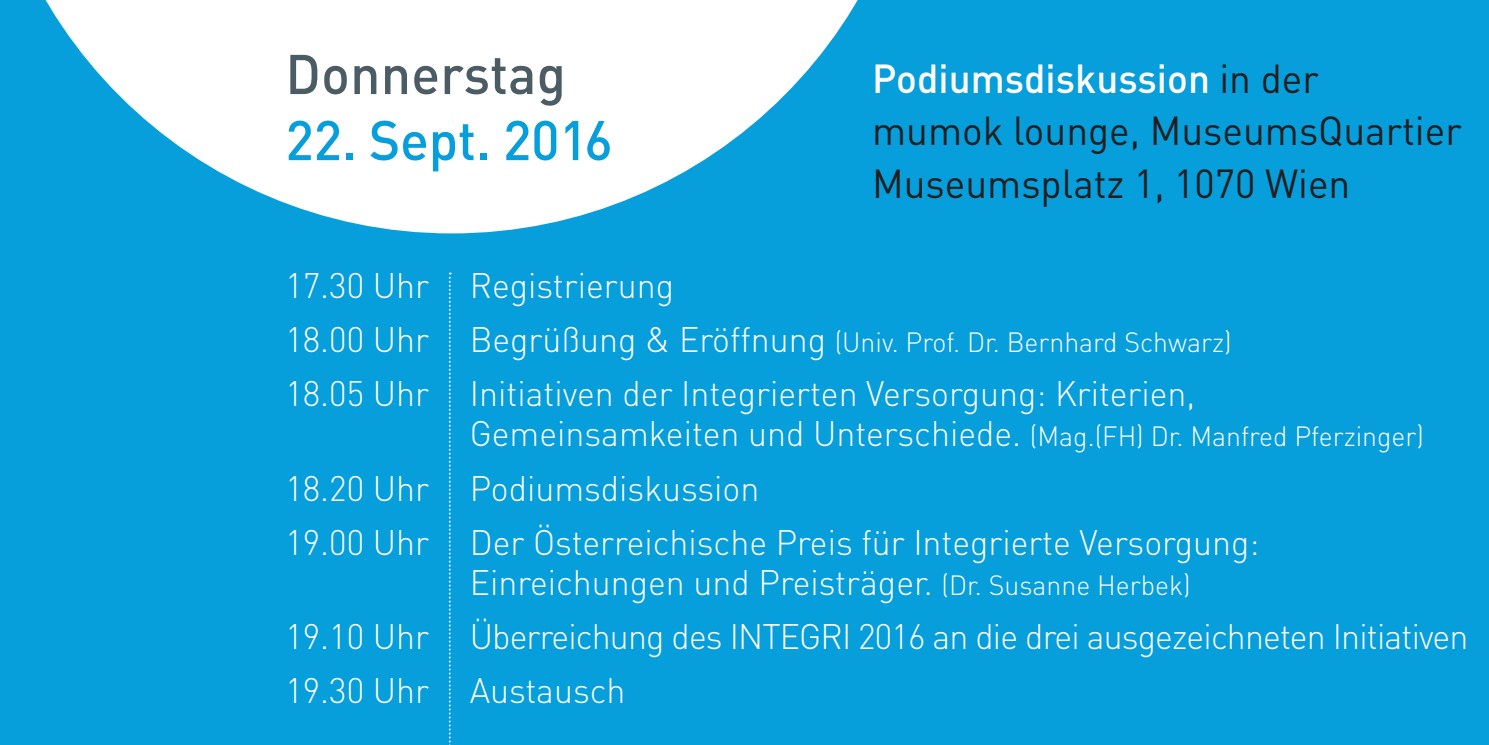
<style>
.page{position:relative;width:1489px;height:745px;background:#fff}
.page>*{position:absolute;margin:0;border:0;box-sizing:border-box;transform-origin:0 0}
.t1{font:500 55px "DIN";letter-spacing:-.005em;color:#069edb}
.t2{font:500 55px "DIN";letter-spacing:.005em;color:#4c5c65}
.t3{font:40px/52.5px "DIN";color:#231f20}
.t4{font:300 35px/40px "DIN";color:#fff}
.t5{font:300 35px/54.2px "DIN";letter-spacing:-.025em;color:#fff}
.t6{font:300 27.5px "DIN";color:#fff}
.s1{font-weight:500;color:#fff}
.s2{font-size:35px}
.s3{font-size:27.5px}
</style>
<div class="page">
<div style="left:0;top:0;width:1488px;height:744px;background:#069edb"></div>
<svg style="left:449px;top:272px;width:2px;height:473px"></svg>
<svg style="left:45px;top:0;width:813px;height:233px;fill:#fff"></svg>
<h1 class="t2" style="left:285px;top:39px;width:282px">Donnerstag</h1>
<h1 class="t1" style="left:285px;top:105px;width:329px">22. Sept. 2016</h1>
<p class="t3" style="left:872px;top:51px;width:591px"><span class="s1">Podiumsdiskussion</span> in der<br>mumok lounge, MuseumsQuartier<br>Museumsplatz 1, 1070 Wien</p>
<p class="t4" style="left:285px;top:265px;width:390px">17.30 Uhr Registrierung</p>
<p class="t6" style="left:285px;top:325px;width:947px"><span class="s2">18.00 Uhr Begrüßung &amp; Eröffnung</span> (Univ. Prof. Dr. Bernhard Schwarz)</p>
<p class="t4" style="left:469px;top:373px;width:955px;text-indent:-184px">18.05 Uhr Initiativen der Integrierten Versorgung: Kriterien,<br>Gemeinsamkeiten und Unterschiede. <span class="s3">(Mag.(FH) Dr. Manfred Pferzinger)</span></p>
<p class="t4" style="left:285px;top:460px;width:975px;line-height:54.2px">18.20 Uhr Podiumsdiskussion<br>19.00 Uhr Der Österreichische Preis für Integrierte Versorgung:</p>
<p class="t5" style="left:285px;top:554px;width:1184px;text-indent:184px">Einreichungen und Preisträger. <span class="s3">(Dr. Susanne Herbek)<br></span>19.10 Uhr Überreichung des INTEGRI 2016 an die drei ausgezeichneten Initiativen<br>19.30 Uhr Austausch</p>
</div>
